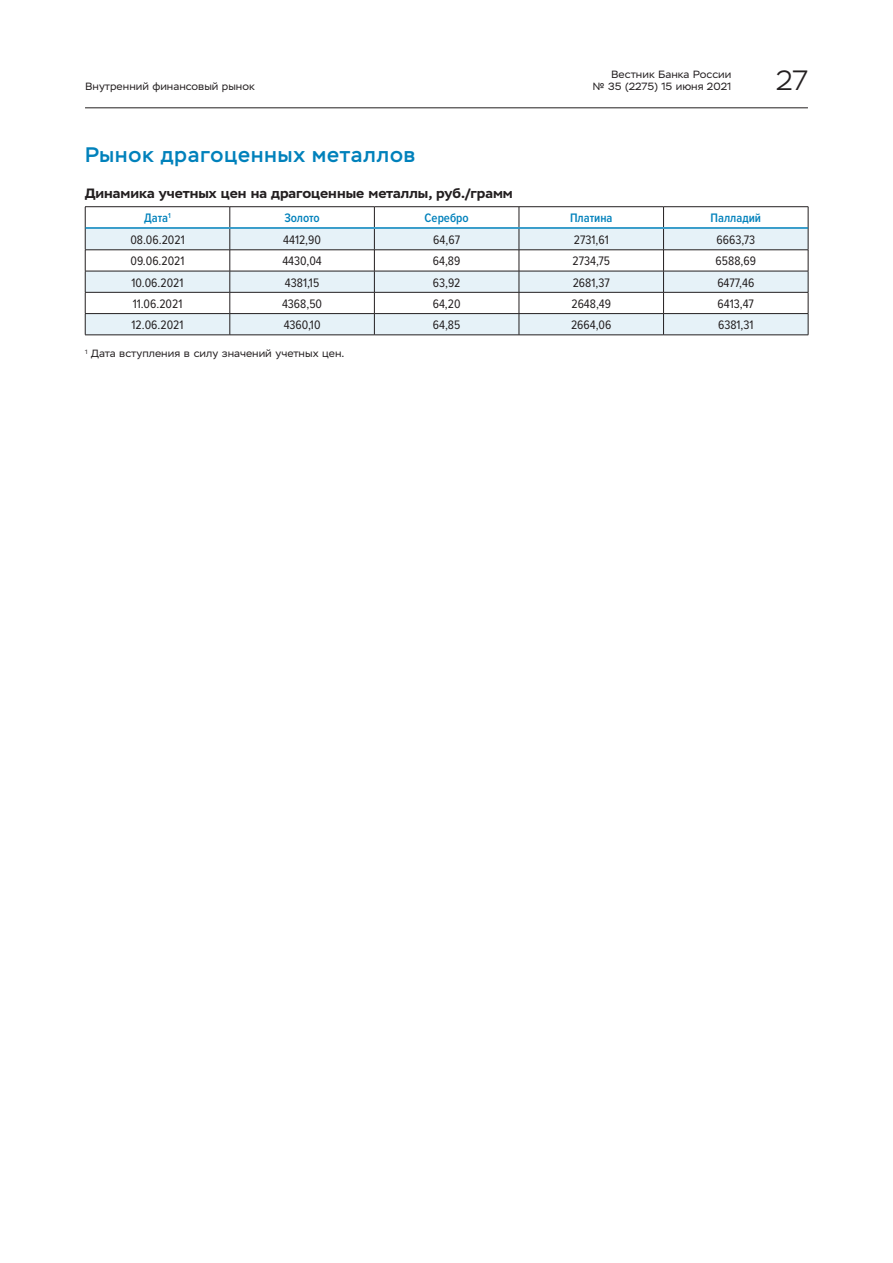
<style>
.page{position:relative;width:893px;height:1263px;background:#fff}
.page>*{position:absolute;margin:0;border:0;box-sizing:border-box;transform-origin:0 0}
.t1{font:300 27.9px "Stem";color:#231f20}
.S_podRubrika{font:500 21px "Stem";letter-spacing:.05em;color:#0081bb}
.S_Head_fin_rin{font:700 13.5px "Stem Text";color:#231f20}
.Tab_text_8_5{font:12.75px "Proxima Nova Cond";color:#231f20}
.Tab_head_8_5{font:600 12.75px "Proxima Nova Cond";color:#0081bb}
.Footnote_without_lin{font:10.5px/12px "Stem Text";color:#231f20;text-align:right}
</style>
<div class="page">
<hr style="left:85px;top:108px;width:723px;height:1px;background:#231f20">
<svg style="left:86px;top:229px;width:722px;height:106px;fill:#e6f2f8"></svg>
<hr style="left:85px;top:250px;width:145px;height:1px;background:#231f20">
<hr style="left:230px;top:250px;width:144px;height:1px;background:#231f20">
<hr style="left:374px;top:250px;width:145px;height:1px;background:#231f20">
<hr style="left:519px;top:250px;width:144px;height:1px;background:#231f20">
<hr style="left:663px;top:250px;width:145px;height:1px;background:#231f20">
<hr style="left:85px;top:271px;width:145px;height:1px;background:#231f20">
<hr style="left:230px;top:271px;width:144px;height:1px;background:#231f20">
<hr style="left:374px;top:271px;width:145px;height:1px;background:#231f20">
<hr style="left:519px;top:271px;width:144px;height:1px;background:#231f20">
<hr style="left:663px;top:271px;width:145px;height:1px;background:#231f20">
<hr style="left:85px;top:292px;width:145px;height:1px;background:#231f20">
<hr style="left:230px;top:292px;width:144px;height:1px;background:#231f20">
<hr style="left:374px;top:292px;width:145px;height:1px;background:#231f20">
<hr style="left:519px;top:292px;width:144px;height:1px;background:#231f20">
<hr style="left:663px;top:292px;width:145px;height:1px;background:#231f20">
<hr style="left:85px;top:313px;width:145px;height:1px;background:#231f20">
<hr style="left:230px;top:313px;width:144px;height:1px;background:#231f20">
<hr style="left:374px;top:313px;width:145px;height:1px;background:#231f20">
<hr style="left:519px;top:313px;width:144px;height:1px;background:#231f20">
<hr style="left:663px;top:313px;width:145px;height:1px;background:#231f20">
<hr style="left:85px;top:335px;width:145px;height:1px;background:#231f20">
<hr style="left:230px;top:335px;width:144px;height:1px;background:#231f20">
<hr style="left:374px;top:335px;width:145px;height:1px;background:#231f20">
<hr style="left:519px;top:335px;width:144px;height:1px;background:#231f20">
<hr style="left:663px;top:335px;width:145px;height:1px;background:#231f20">
<svg style="left:230px;top:207px;width:1px;height:128px"></svg>
<svg style="left:374px;top:207px;width:1px;height:128px"></svg>
<svg style="left:519px;top:207px;width:1px;height:128px"></svg>
<svg style="left:663px;top:207px;width:1px;height:128px"></svg>
<hr style="left:85px;top:206px;width:145px;height:1px;background:#231f20">
<svg style="left:85px;top:207px;width:1px;height:128px"></svg>
<hr style="left:230px;top:206px;width:144px;height:1px;background:#231f20">
<hr style="left:374px;top:206px;width:145px;height:1px;background:#231f20">
<hr style="left:519px;top:206px;width:144px;height:1px;background:#231f20">
<hr style="left:663px;top:206px;width:145px;height:1px;background:#231f20">
<svg style="left:808px;top:207px;width:1px;height:128px"></svg>
<hr style="left:85px;top:227px;width:145px;height:2px;background:#0081bb">
<hr style="left:230px;top:227px;width:144px;height:2px;background:#0081bb">
<hr style="left:374px;top:227px;width:145px;height:2px;background:#0081bb">
<hr style="left:519px;top:227px;width:144px;height:2px;background:#0081bb">
<hr style="left:663px;top:227px;width:145px;height:2px;background:#0081bb">
<p class="Footnote_without_lin" style="left:85px;top:80px;width:171px">Внутренний финансовый рынок</p>
<p class="Footnote_without_lin" style="left:592px;top:68px;width:140px">Вестник Банка России<br>№ 35 (2275) 15 июня 2021</p>
<h1 class="t1" style="left:776px;top:64px;width:33px">27</h1>
<p class="S_podRubrika" style="left:85px;top:142px;width:332px">Рынок драгоценных металлов</p>
<p class="S_Head_fin_rin" style="left:85px;top:185px;width:429px">Динамика учетных цен на драгоценные металлы, руб./грамм</p>
<p class="Tab_head_8_5" style="left:144px;top:209px;width:28px">Дата<sup>1</sup></p>
<p class="Tab_head_8_5" style="left:284px;top:209px;width:37px">Золото</p>
<p class="Tab_head_8_5" style="left:425px;top:209px;width:46px">Серебро</p>
<p class="Tab_head_8_5" style="left:570px;top:209px;width:44px">Платина</p>
<p class="Tab_head_8_5" style="left:711px;top:209px;width:52px">Палладий</p>
<p class="Tab_text_8_5" style="left:130px;top:231px;width:56px">08.06.2021</p>
<p class="Tab_text_8_5" style="left:283px;top:231px;width:39px">4412,90</p>
<p class="Tab_text_8_5" style="left:433px;top:231px;width:28px">64,67</p>
<p class="Tab_text_8_5" style="left:574px;top:231px;width:36px">2731,61</p>
<p class="Tab_text_8_5" style="left:717px;top:231px;width:40px">6663,73</p>
<p class="Tab_text_8_5" style="left:130px;top:252px;width:56px">09.06.2021</p>
<p class="Tab_text_8_5" style="left:282px;top:252px;width:41px">4430,04</p>
<p class="Tab_text_8_5" style="left:433px;top:252px;width:29px">64,89</p>
<p class="Tab_text_8_5" style="left:572px;top:252px;width:39px">2734,75</p>
<p class="Tab_text_8_5" style="left:716px;top:252px;width:42px">6588,69</p>
<p class="Tab_text_8_5" style="left:132px;top:273px;width:53px">10.06.2021</p>
<p class="Tab_text_8_5" style="left:285px;top:273px;width:36px">4381,15</p>
<p class="Tab_text_8_5" style="left:433px;top:273px;width:29px">63,92</p>
<p class="Tab_text_8_5" style="left:573px;top:273px;width:39px">2681,37</p>
<p class="Tab_text_8_5" style="left:717px;top:273px;width:38px">6477,46</p>
<p class="Tab_text_8_5" style="left:133px;top:294px;width:51px">11.06.2021</p>
<p class="Tab_text_8_5" style="left:282px;top:294px;width:42px">4368,50</p>
<p class="Tab_text_8_5" style="left:433px;top:294px;width:29px">64,20</p>
<p class="Tab_text_8_5" style="left:571px;top:294px;width:41px">2648,49</p>
<p class="Tab_text_8_5" style="left:718px;top:294px;width:38px">6413,47</p>
<p class="Tab_text_8_5" style="left:132px;top:316px;width:53px">12.06.2021</p>
<p class="Tab_text_8_5" style="left:284px;top:316px;width:38px">4360,10</p>
<p class="Tab_text_8_5" style="left:433px;top:316px;width:29px">64,85</p>
<p class="Tab_text_8_5" style="left:571px;top:316px;width:42px">2664,06</p>
<p class="Tab_text_8_5" style="left:718px;top:316px;width:37px">6381,31</p>
<p class="Footnote_without_lin" style="left:85px;top:348px;width:261px"><sup>1</sup> Дата вступления в силу значений учетных цен.</p>
</div>
